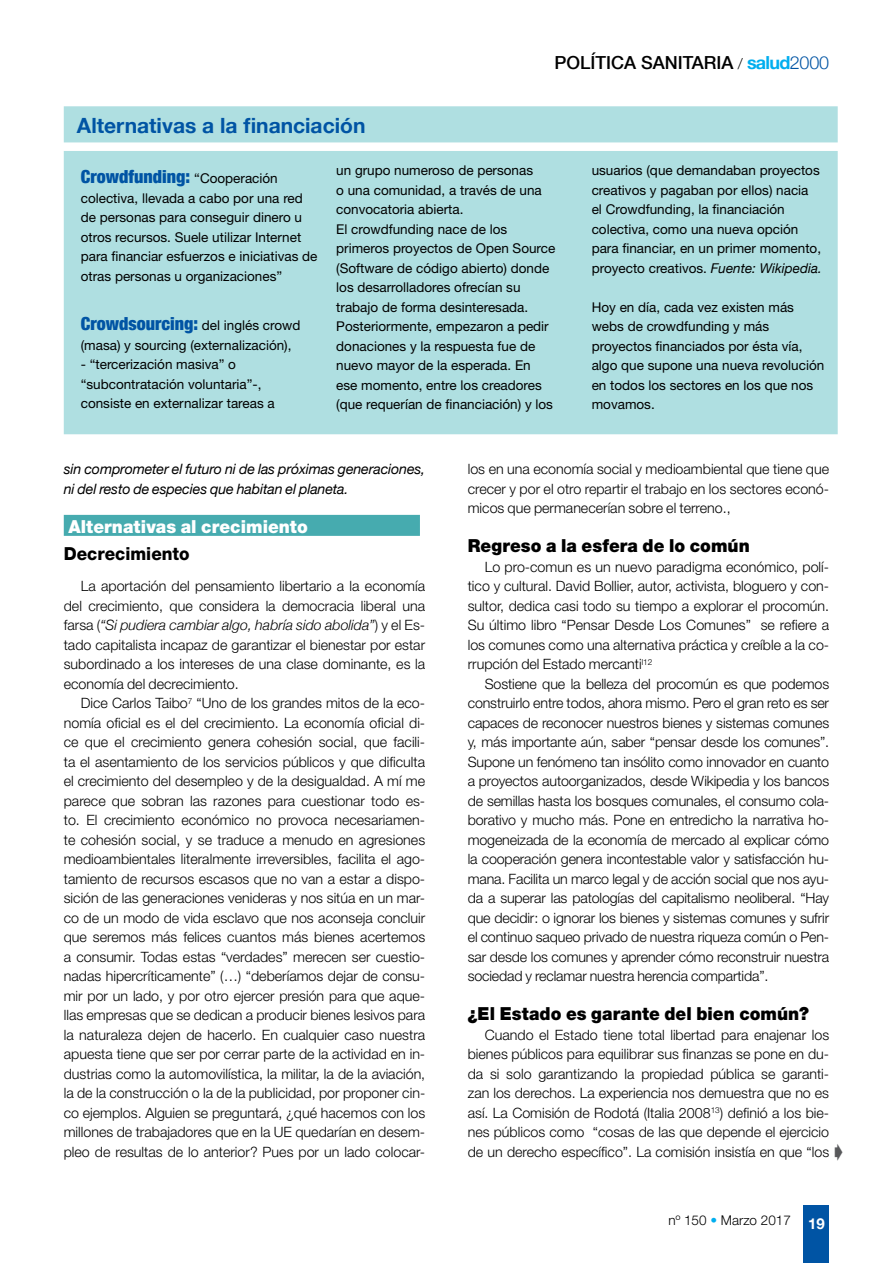
<style>
.page{position:relative;width:893px;height:1263px;background:#fff}
.page>*{position:absolute;margin:0;border:0;box-sizing:border-box;transform-origin:0 0}
.t1{font:700 21px "Helvetica Neue";color:#0054a4}
.t2{font:900 18px "Helvetica Neue LT Std";letter-spacing:.005em;color:#000;scale:.95 1}
.t3{font:900 condensed 18px "Helvetica Neue";color:#0054a4}
.t4{font:500 18px "Helvetica Neue";color:#000}
.t5{font:900 18px "Helvetica Neue LT Std";letter-spacing:.005em;color:#fff;scale:.95 1}
.t6{font:800 18px "Helvetica Neue LT Std";color:#000;scale:.95 1}
.t7{font:18px "Universal Newswith Comm Pi";color:#58595b;scale:.95 1}
.t8{font:300 14.25px/19.5px "Helvetica Neue LT Std";color:#000;text-align:justify}
.t9{font:italic 14.25px/19.5px "Helvetica Neue";letter-spacing:-.01em;color:#000}
.t10{font:italic 300 14.25px "Helvetica Neue";color:#000}
.t11{font:13.5px/19.5px "Helvetica Neue LT Std";color:#000}
.t12{font:300 13.5px "Helvetica Neue LT Std";color:#000}
.s1{font-weight:300;font-size:15px}
.s2{font-weight:700;color:#00aeef}
.s3{font-weight:300;color:#0054a4}
.s4{font-family:"Helvetica Neue LT Std";font-weight:400;font-stretch:normal;font-size:13.5px;color:#000}
.s5{font-family:"Helvetica Neue";font-style:italic}
.s6{font-family:"Helvetica Neue LT Std";font-style:normal}
.s7{color:#00aeef}
.s8{font-family:"Helvetica Neue";font-weight:700;font-size:15px;color:#fff}
</style>
<div class="page">
<div style="left:804px;top:1205px;width:25px;height:58px;background:#0054a4"></div>
<div style="left:64px;top:151px;width:774px;height:283px;background:#afdfe1"></div>
<div style="left:65px;top:107px;width:772px;height:35px;background:#afdfe1"></div>
<div style="left:64px;top:106px;width:774px;height:36px;border:2px solid #afdfe1"></div>
<div style="left:64px;top:515px;width:356px;height:21px;background:#46abaf"></div>
<h1 class="t1" style="left:77px;top:106px;width:290px">Alternativas a la financiación</h1>
<p class="t4" style="left:555px;top:48px;width:276px">POLÍTICA SANITARIA <span class="s1">/</span> <span class="s2">salud</span><span class="s3">2000</span></p>
<p class="t3" style="left:81px;top:162px;width:198px">Crowdfunding: <span class="s4">“Cooperación</span></p>
<p class="t11" style="left:81px;top:188px;width:238px">colectiva, llevada a cabo por una red de personas para conseguir dinero u otros recursos. Suele utilizar Internet para financiar esfuerzos e iniciativas de otras personas u organizaciones”</p>
<p class="t3" style="left:81px;top:309px;width:221px">Crowdsourcing: <span class="s4">del inglés crowd</span></p>
<p class="t11" style="left:81px;top:335px;width:212px">(masa) y sourcing (externalización),</p>
<p class="t11" style="left:81px;top:355px;width:195px">- “tercerización masiva” o “subcontratación voluntaria”-, consiste en externalizar tareas a</p>
<p class="t11" style="left:336px;top:161px;width:221px">un grupo numeroso de personas<br>o una comunidad, a través de una convocatoria abierta.<br>El crowdfunding nace de los primeros proyectos de Open Source (Software de código abierto) donde los desarrolladores ofrecían su trabajo de forma desinteresada.<br>Posteriormente, empezaron a pedir donaciones y la respuesta fue de nuevo mayor de la esperada. En ese momento, entre los creadores (que requerían de financiación) y los</p>
<p class="t11" style="left:592px;top:161px;width:232px">usuarios (que demandaban proyectos creativos y pagaban por ellos) nacia el Crowdfunding, la financiación colectiva, como una nueva opción para financiar, en un primer momento, proyecto creativos. <span class="s5">Fuente: Wikipedia.</span></p>
<p class="t11" style="left:592px;top:297px;width:234px">Hoy en día, cada vez existen más webs de crowdfunding y más proyectos financiados por ésta vía, algo que supone una nueva revolución en todos los sectores en los que nos movamos.</p>
<p class="t9" style="left:64px;top:459px;width:363px">sin comprometer el futuro ni de las próximas generaciones, ni del resto de especies que habitan el planeta.</p>
<p class="t5" style="left:68px;top:516px;width:254px">Alternativas al crecimiento</p>
<p class="t6" style="left:64px;top:543px;width:134px">Decrecimiento</p>
<p class="t8" style="left:64px;top:576px;width:363px;text-align:right">La aportación del pensamiento libertario a la economía del crecimiento, que considera la democracia liberal una</p>
<p class="t10" style="left:64px;top:614px;width:363px"><span class="s6">farsa (</span>“Si pudiera cambiar algo, habría sido abolida”<span class="s6">) y el Es-</span></p>
<p class="t8" style="left:64px;top:635px;width:363px">tado capitalista incapaz de garantizar el bienestar por estar subordinado a los intereses de una clase dominante, es la economía del decrecimiento.</p>
<p class="t8" style="left:64px;top:693px;width:363px;text-indent:17px">Dice Carlos Taibo<sup>7</sup> “Uno de los grandes mitos de la eco&shy;nomía oficial es el del crecimiento. La economía oficial di&shy;ce que el crecimiento genera cohesión social, que facili&shy;ta el asentamiento de los servicios públicos y que dificulta el crecimiento del desempleo y de la desigualdad. A mí me parece que sobran las razones para cuestionar todo es&shy;to. El crecimiento económico no provoca necesariamen&shy;te cohesión social, y se traduce a menudo en agresiones medioambientales literalmente irreversibles, facilita el ago&shy;tamiento de recursos escasos que no van a estar a dispo&shy;sición de las generaciones venideras y nos sitúa en un mar&shy;co de un modo de vida esclavo que nos aconseja concluir que seremos más felices cuantos más bienes acertemos a consumir. Todas estas “verdades” merecen ser cuestio&shy;nadas hipercríticamente” (…) “deberíamos dejar de consu&shy;mir por un lado, y por otro ejercer presión para que aque&shy;llas empresas que se dedican a producir bienes lesivos para la naturaleza dejen de hacerlo. En cualquier caso nuestra apuesta tiene que ser por cerrar parte de la actividad en in&shy;dustrias como la automovilística, la militar, la de la aviación, la de la construcción o la de la publicidad, por proponer cin&shy;co ejemplos. Alguien se preguntará, ¿qué hacemos con los millones de trabajadores que en la UE quedarían en desem&shy;pleo de resultas de lo anterior? Pues por un lado colocar-</p>
<p class="t8" style="left:468px;top:459px;width:363px">los en una economía social y medioambiental que tiene que crecer y por el otro repartir el trabajo en los sectores econó&shy;micos que permanecerían sobre el terreno.,</p>
<p class="t2" style="left:468px;top:535px;width:298px">Regreso a la esfera de lo común</p>
<p class="t8" style="left:468px;top:557px;width:363px;text-indent:17px">Lo pro-comun es un nuevo paradigma económico, polí&shy;tico y cultural. David Bollier, autor, activista, bloguero y con&shy;sultor, dedica casi todo su tiempo a explorar el procomún.<br>Su último libro “Pensar Desde Los Comunes” se refiere a los comunes como una alternativa práctica y creíble a la co&shy;rrupción del Estado mercanti<sup>l12</sup></p>
<p class="t8" style="left:468px;top:674px;width:363px;text-indent:17px">Sostiene que la belleza del procomún es que podemos construirlo entre todos, ahora mismo. Pero el gran reto es ser capaces de reconocer nuestros bienes y sistemas comunes y, más importante aún, saber “pensar desde los comunes”.<br>Supone un fenómeno tan insólito como innovador en cuanto a proyectos autoorganizados, desde Wikipedia y los bancos de semillas hasta los bosques comunales, el consumo cola&shy;borativo y mucho más. Pone en entredicho la narrativa ho&shy;mogeneizada de la economía de mercado al explicar cómo la cooperación genera incontestable valor y satisfacción hu&shy;mana. Facilita un marco legal y de acción social que nos ayu&shy;da a superar las patologías del capitalismo neoliberal. “Hay que decidir: o ignorar los bienes y sistemas comunes y sufrir el continuo saqueo privado de nuestra riqueza común o Pen&shy;sar desde los comunes y aprender cómo reconstruir nuestra sociedad y reclamar nuestra herencia compartida”.</p>
<p class="t2" style="left:468px;top:1003px;width:361px">¿El Estado es garante del bien común?</p>
<p class="t8" style="left:468px;top:1025px;width:363px;text-indent:17px">Cuando el Estado tiene total libertad para enajenar los bienes públicos para equilibrar sus finanzas se pone en du&shy;da si solo garantizando la propiedad pública se garanti&shy;zan los derechos. La experiencia nos demuestra que no es así. La Comisión de Rodotá (Italia 2008<sup>13</sup>) definió a los bie&shy;nes públicos como “cosas de las que depende el ejercicio de un derecho específico”. La comisión insistía en que “los</p>
<p class="t7" style="left:834px;top:1143px;width:11px">g</p>
<p class="t12" style="left:669px;top:1211px;width:158px">nº 150 <span class="s7">•</span> Marzo 2017 <span class="s8">19</span></p>
</div>
